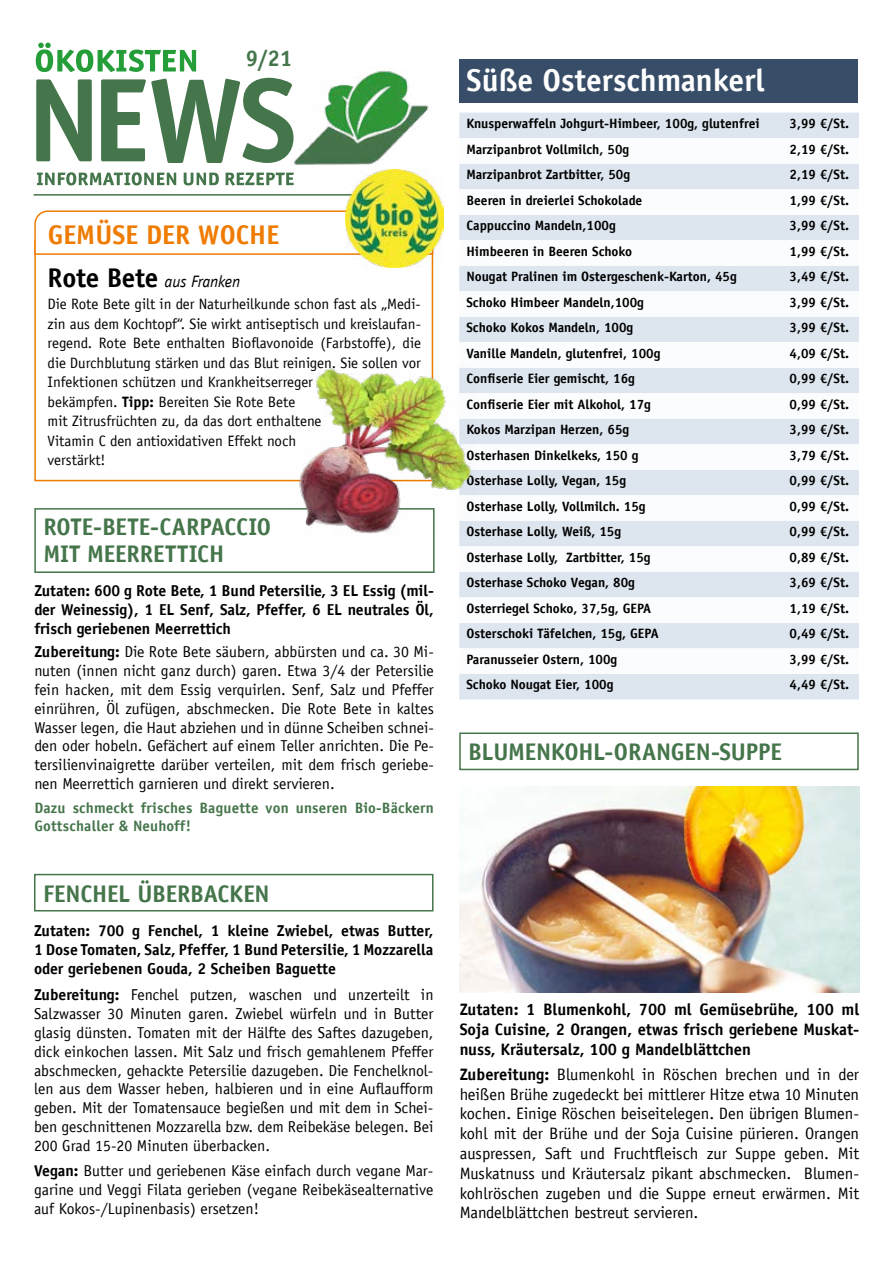
<style>
.page{position:relative;width:893px;height:1263px;background:#fff}
.page>*{position:absolute;margin:0;border:0;box-sizing:border-box;transform-origin:0 0}
.t1{font:700 31.5px "Officina Sans LT";color:#fff}
.t2{font:700 27px "Officina Sans LT";color:#ef7b00}
.t3{font:700 24px/27px "Officina Sans LT";letter-spacing:-.01em;color:#45754b}
.t4{font:700 22.5px "Officina Sans LT";color:#45754b}
.t5{font:16.5px/19.8px "Officina Sans LT";color:#000;text-align:justify}
.t6{font:700 16.5px/19.8px "Officina Sans LT";color:#000;text-align:justify}
.t7{font:italic 16.5px "Officina Sans LT";letter-spacing:-.01em;color:#000}
.t8{font:15.75px/18.9px "Officina Sans LT";color:#000;text-align:justify}
.t9{font:700 15.75px/18.9px "Officina Sans LT";letter-spacing:-.005em;color:#000;text-align:justify}
.t10{font:15px/19.5px "Officina Sans LT";color:#000}
.t11{font:700 15px/18px "Officina Sans LT";letter-spacing:.015em;color:#45754b}
.t12{font:700 13.5px "Officina Sans LT";color:#000}
.s1{font-weight:700;font-style:normal;font-size:27px}
.s2{font-weight:700}
</style>
<div class="page">
<svg style="left:36px;top:43px;width:160px;height:29px"></svg>
<svg style="left:36px;top:78px;width:254px;height:85px"></svg>
<img style="left:290px;top:71px;width:139px;height:95px">
<svg style="left:37px;top:172px;width:257px;height:13px"></svg>
<svg style="left:34px;top:210px;width:312px;height:46px"></svg>
<div style="left:34px;top:874px;width:399px;height:37px;border:2px solid #45754b"></div>
<div style="left:34px;top:508px;width:401px;height:65px;border:2px solid #45754b"></div>
<div style="left:459px;top:732px;width:400px;height:38px;border:2px solid #45754b"></div>
<hr style="left:34px;top:194px;width:399px;height:2px;background:#45754b">
<img style="left:346px;top:170px;width:97px;height:97px">
<img style="left:459px;top:786px;width:400px;height:207px">
<div style="left:459px;top:59px;width:398px;height:43px;background:#384d67"></div>
<div style="left:459px;top:113px;width:400px;height:586px;background:#dde5ee"></div>
<svg style="left:459px;top:138px;width:400px;height:536px"></svg>
<img style="left:287px;top:363px;width:188px;height:173px">
<h3 class="t4" style="left:246px;top:44px;width:48px">9/21</h3>
<h2 class="t2" style="left:48px;top:217px;width:233px">GEMÜSE DER WOCHE</h2>
<p class="t7" style="left:48px;top:272px;width:194px"><span class="s1">Rote Bete</span> aus Franken</p>
<p class="t10" style="left:48px;top:294px;width:375px">Die Rote Bete gilt in der Naturheilkunde schon fast als „Medi&shy;zin aus dem Kochtopf“. Sie wirkt antiseptisch und kreislaufan&shy;regend. Rote Bete enthalten Bioflavonoide (Farbstoffe), die die Durchblutung stärken und das Blut reinigen. Sie sollen vor Infektionen schützen und Krankheitserreger<br>bekämpfen. <span class="s2">Tipp:</span> Bereiten Sie Rote Bete<br>mit Zitrusfrüchten zu, da das dort enthaltene<br>Vitamin C den antioxidativen Effekt noch<br>verstärkt!</p>
<h3 class="t3" style="left:43px;top:513px;width:229px">ROTE-BETE-CARPACCIO<br>MIT MEERRETTICH</h3>
<p class="t9" style="left:34px;top:581px;width:401px">Zutaten: 600 g Rote Bete, 1 Bund Petersilie, 3 EL Essig (mil&shy;der Weinessig), 1 EL Senf, Salz, Pfeffer, 6 EL neutrales Öl, frisch geriebenen Meerrettich</p>
<p class="t8" style="left:34px;top:642px;width:401px"><span class="s2">Zubereitung:</span> Die Rote Bete säubern, abbürsten und ca. 30 Mi&shy;nuten (innen nicht ganz durch) garen. Etwa 3/4 der Petersilie fein hacken, mit dem Essig verquirlen. Senf, Salz und Pfeffer einrühren, Öl zufügen, abschmecken. Die Rote Bete in kaltes Wasser legen, die Haut abziehen und in dünne Scheiben schnei&shy;den oder hobeln. Gefächert auf einem Teller anrichten. Die Pe&shy;tersilienvinaigrette darüber verteilen, mit dem frisch geriebe&shy;nen Meerrettich garnieren und direkt servieren.</p>
<p class="t11" style="left:34px;top:799px;width:401px">Dazu schmeckt frisches Baguette von unseren Bio-Bäckern<br>Gottschaller &amp; Neuhoff!</p>
<h3 class="t3" style="left:43px;top:880px;width:228px">FENCHEL ÜBERBACKEN</h3>
<p class="t9" style="left:34px;top:921px;width:401px">Zutaten: 700 g Fenchel, 1 kleine Zwiebel, etwas Butter, 1 Dose Tomaten, Salz, Pfeffer, 1 Bund Petersilie, 1 Mozzarella oder geriebenen Gouda, 2 Scheiben Baguette</p>
<p class="t8" style="left:34px;top:985px;width:401px"><span class="s2">Zubereitung:</span> Fenchel putzen, waschen und unzerteilt in Salzwasser 30 Minuten garen. Zwiebel würfeln und in Butter glasig dünsten. Tomaten mit der Hälfte des Saftes dazugeben, dick einkochen lassen. Mit Salz und frisch gemahlenem Pfeffer abschmecken, gehackte Petersilie dazugeben. Die Fenchelknol&shy;len aus dem Wasser heben, halbieren und in eine Auflaufform geben. Mit der Tomatensauce begießen und mit dem in Schei&shy;ben geschnittenen Mozzarella bzw. dem Reibekäse belegen. Bei 200 Grad 15-20 Minuten überbacken.</p>
<p class="t8" style="left:34px;top:1161px;width:401px"><span class="s2">Vegan:</span> Butter und geriebenen Käse einfach durch vegane Mar&shy;garine und Veggi Filata gerieben (vegane Reibekäsealternative auf Kokos-/Lupinenbasis) ersetzen!</p>
<h1 class="t1" style="left:467px;top:61px;width:300px">Süße Osterschmankerl</h1>
<p class="t12" style="left:466px;top:115px;width:295px">Knusperwaffeln Johgurt-Himbeer, 100g, glutenfrei</p>
<p class="t12" style="left:789px;top:115px;width:61px">3,99 €/St.</p>
<p class="t12" style="left:466px;top:141px;width:164px">Marzipanbrot Vollmilch, 50g</p>
<p class="t12" style="left:789px;top:141px;width:61px">2,19 €/St.</p>
<p class="t12" style="left:466px;top:166px;width:165px">Marzipanbrot Zartbitter, 50g</p>
<p class="t12" style="left:789px;top:166px;width:61px">2,19 €/St.</p>
<p class="t12" style="left:466px;top:192px;width:177px">Beeren in dreierlei Schokolade</p>
<p class="t12" style="left:789px;top:192px;width:61px">1,99 €/St.</p>
<p class="t12" style="left:466px;top:217px;width:151px">Cappuccino Mandeln,100g</p>
<p class="t12" style="left:789px;top:217px;width:61px">3,99 €/St.</p>
<p class="t12" style="left:466px;top:243px;width:167px">Himbeeren in Beeren Schoko</p>
<p class="t12" style="left:789px;top:243px;width:61px">1,99 €/St.</p>
<p class="t12" style="left:466px;top:268px;width:272px">Nougat Pralinen im Ostergeschenk-Karton, 45g</p>
<p class="t12" style="left:789px;top:268px;width:61px">3,49 €/St.</p>
<p class="t12" style="left:466px;top:294px;width:179px">Schoko Himbeer Mandeln,100g</p>
<p class="t12" style="left:789px;top:294px;width:61px">3,99 €/St.</p>
<p class="t12" style="left:466px;top:319px;width:168px">Schoko Kokos Mandeln, 100g</p>
<p class="t12" style="left:789px;top:319px;width:61px">3,99 €/St.</p>
<p class="t12" style="left:466px;top:345px;width:196px">Vanille Mandeln, glutenfrei, 100g</p>
<p class="t12" style="left:789px;top:345px;width:61px">4,09 €/St.</p>
<p class="t12" style="left:466px;top:370px;width:170px">Confiserie Eier gemischt, 16g</p>
<p class="t12" style="left:789px;top:370px;width:61px">0,99 €/St.</p>
<p class="t12" style="left:466px;top:396px;width:186px">Confiserie Eier mit Alkohol, 17g</p>
<p class="t12" style="left:789px;top:396px;width:61px">0,99 €/St.</p>
<p class="t12" style="left:466px;top:421px;width:164px">Kokos Marzipan Herzen, 65g</p>
<p class="t12" style="left:789px;top:421px;width:61px">3,99 €/St.</p>
<p class="t12" style="left:466px;top:447px;width:174px">Osterhasen Dinkelkeks, 150 g</p>
<p class="t12" style="left:789px;top:447px;width:61px">3,79 €/St.</p>
<p class="t12" style="left:466px;top:472px;width:161px">Osterhase Lolly, Vegan, 15g</p>
<p class="t12" style="left:789px;top:472px;width:61px">0,99 €/St.</p>
<p class="t12" style="left:466px;top:498px;width:181px">Osterhase Lolly, Vollmilch. 15g</p>
<p class="t12" style="left:789px;top:498px;width:61px">0,99 €/St.</p>
<p class="t12" style="left:466px;top:523px;width:156px">Osterhase Lolly, Weiß, 15g</p>
<p class="t12" style="left:789px;top:523px;width:61px">0,99 €/St.</p>
<p class="t12" style="left:466px;top:549px;width:186px">Osterhase Lolly, Zartbitter, 15g</p>
<p class="t12" style="left:789px;top:549px;width:61px">0,89 €/St.</p>
<p class="t12" style="left:466px;top:574px;width:170px">Osterhase Schoko Vegan, 80g</p>
<p class="t12" style="left:789px;top:574px;width:61px">3,69 €/St.</p>
<p class="t12" style="left:466px;top:600px;width:186px">Osterriegel Schoko, 37,5g, GEPA</p>
<p class="t12" style="left:789px;top:600px;width:61px">1,19 €/St.</p>
<p class="t12" style="left:466px;top:625px;width:194px">Osterschoki Täfelchen, 15g, GEPA</p>
<p class="t12" style="left:789px;top:625px;width:61px">0,49 €/St.</p>
<p class="t12" style="left:466px;top:651px;width:152px">Paranusseier Ostern, 100g</p>
<p class="t12" style="left:789px;top:651px;width:61px">3,99 €/St.</p>
<p class="t12" style="left:466px;top:676px;width:149px">Schoko Nougat Eier, 100g</p>
<p class="t12" style="left:789px;top:676px;width:61px">4,49 €/St.</p>
<h3 class="t3" style="left:468px;top:738px;width:315px">BLUMENKOHL-ORANGEN-SUPPE</h3>
<p class="t6" style="left:460px;top:999px;width:401px">Zutaten: 1 Blumenkohl, 700 ml Gemüsebrühe, 100 ml Soja Cuisine, 2 Orangen, etwas frisch geriebene Muskat&shy;nuss, Kräutersalz, 100 g Mandelblättchen</p>
<p class="t5" style="left:460px;top:1064px;width:401px"><span class="s2">Zubereitung:</span> Blumenkohl in Röschen brechen und in der heißen Brühe zugedeckt bei mittlerer Hitze etwa 10 Minuten kochen. Einige Röschen beiseitelegen. Den übrigen Blumen&shy;kohl mit der Brühe und der Soja Cuisine pürieren. Orangen auspressen, Saft und Fruchtfleisch zur Suppe geben. Mit Muskatnuss und Kräutersalz pikant abschmecken. Blumen&shy;kohlröschen zugeben und die Suppe erneut erwärmen. Mit Mandelblättchen bestreut servieren.</p>
</div>
